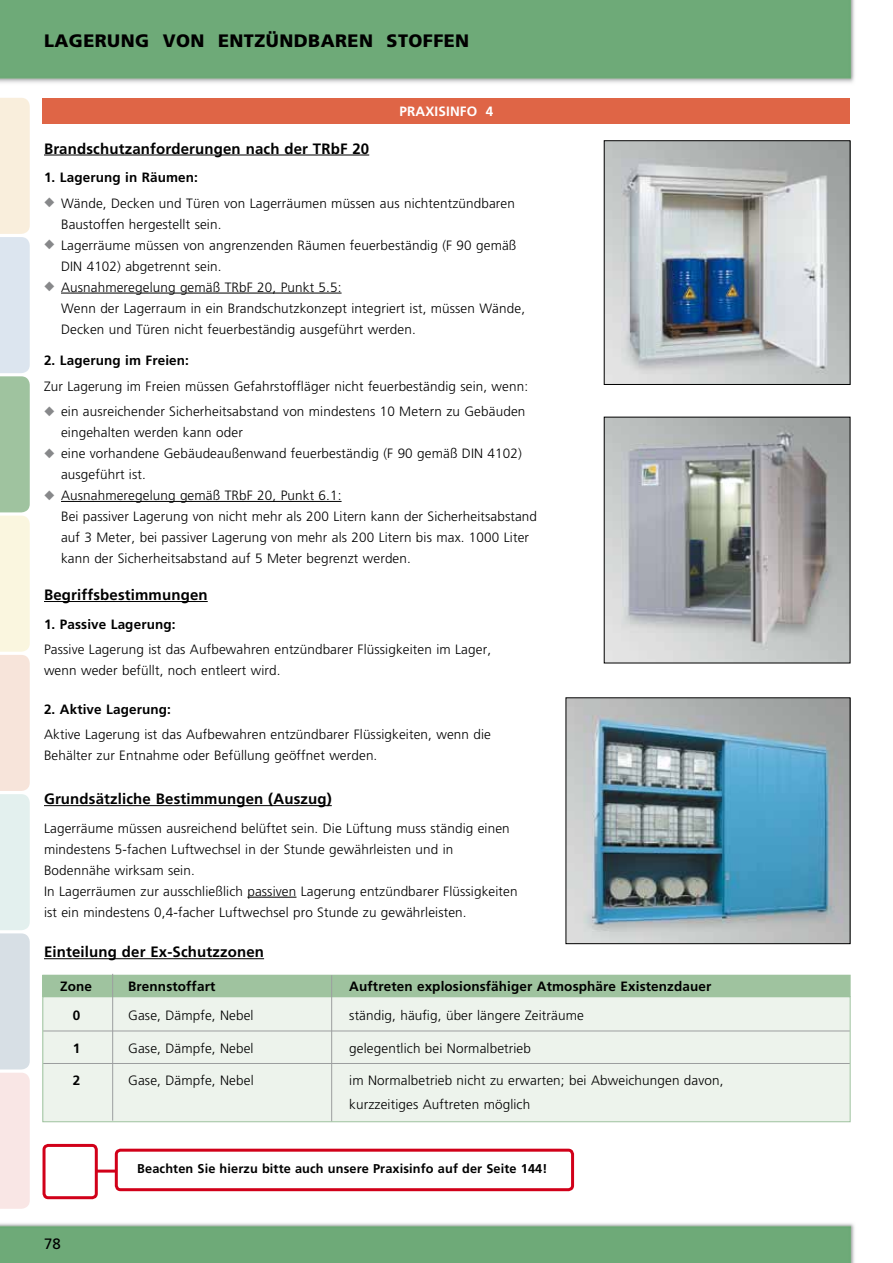
<style>
.page{position:relative;width:893px;height:1263px;background:#fff}
.page>*{position:absolute;margin:0;border:0;box-sizing:border-box;transform-origin:0 0}
.t1{font:900 18px "Frutiger";letter-spacing:.025em;color:#000}
.t2{font:700 15px "Frutiger";letter-spacing:.01em;color:#000}
.t3{font:15px "Frutiger";color:#000}
.t4{font:300 13.5px/21px "Frutiger";letter-spacing:.01em;color:#000}
.t5{font:700 13.5px "Frutiger";letter-spacing:.01em;color:#000}
.t6{font:700 13.5px "Frutiger";letter-spacing:.01em;color:#fff}
.t7{font:700 12.75px "Frutiger";letter-spacing:.01em;color:#000}
</style>
<div class="page">
<div style="left:0;top:0;width:855px;height:83px;background:#6eaa78"></div>
<img style="left:0;top:1223px;width:855px;height:40px">
<svg style="left:0;top:98px;width:30px;height:1111px;background:#e3e5dc"></svg>
<img style="left:606px;top:142px;width:242px;height:241px">
<div style="left:604px;top:140px;width:246px;height:245px;border:1px solid #000"></div>
<div style="left:43px;top:98px;width:807px;height:25px;background:#df6546"></div>
<hr style="left:44px;top:155px;width:325px;height:1px;background:#000">
<hr style="left:61px;top:293px;width:281px;height:1px;background:#000">
<hr style="left:44px;top:601px;width:164px;height:1px;background:#000">
<hr style="left:44px;top:805px;width:288px;height:1px;background:#000">
<hr style="left:247px;top:897px;width:49px;height:1px;background:#000">
<hr style="left:44px;top:958px;width:220px;height:1px;background:#000">
<hr style="left:61px;top:501px;width:281px;height:1px;background:#000">
<div style="left:43px;top:975px;width:807px;height:21px;background:#9fc39f"></div>
<div style="left:43px;top:997px;width:807px;height:125px;background:#edf3ec"></div>
<hr style="left:43px;top:1031px;width:807px;height:1px;background:#9c9e9f">
<hr style="left:43px;top:1063px;width:807px;height:1px;background:#9c9e9f">
<div style="left:43px;top:996px;width:807px;height:126px;border:1px solid #9fc39f"></div>
<hr style="left:112px;top:974px;width:1px;height:147px;background:#9c9e9f">
<hr style="left:331px;top:975px;width:1px;height:146px;background:#9c9e9f">
<img style="left:606px;top:419px;width:242px;height:242px">
<img style="left:568px;top:699px;width:280px;height:243px">
<hr style="left:92px;top:1169px;width:28px;height:3px;background:#d10019">
<div style="left:44px;top:1145px;width:52px;height:53px;background:#fff;border-radius:4px"></div>
<div style="left:43px;top:1144px;width:55px;height:55px;border:3px solid #d10019;border-radius:4px"></div>
<div style="left:115px;top:1149px;width:459px;height:42px;border:3px solid #d10019;border-radius:4px"></div>
<h1 class="t1" style="left:44px;top:30px;width:427px">LAGERUNG VON ENTZÜNDBAREN STOFFEN</h1>
<p class="t6" style="left:400px;top:103px;width:95px">PRAXISINFO 4</p>
<p class="t2" style="left:44px;top:139px;width:327px">Brandschutzanforderungen nach der TRbF 20</p>
<p class="t5" style="left:44px;top:169px;width:156px">1. Lagerung in Räumen:</p>
<p class="t4" style="left:61px;top:192px;width:466px">Wände, Decken und Türen von Lagerräumen müssen aus nichtentzündbaren Baustoffen hergestellt sein.<br>Lagerräume müssen von angrenzenden Räumen feuerbeständig (F 90 gemäß DIN 4102) abgetrennt sein.<br>Ausnahmeregelung gemäß TRbF 20, Punkt 5.5:<br>Wenn der Lagerraum in ein Brandschutzkonzept integriert ist, müssen Wände, Decken und Türen nicht feuerbeständig ausgeführt werden.</p>
<p class="t5" style="left:44px;top:352px;width:147px">2. Lagerung im Freien:</p>
<p class="t4" style="left:44px;top:373px;width:486px;line-height:25.5px;text-align:right">Zur Lagerung im Freien müssen Gefahrstoffläger nicht feuerbeständig sein, wenn: ein ausreichender Sicherheitsabstand von mindestens 10 Metern zu Gebäuden</p>
<p class="t4" style="left:61px;top:422px;width:478px">eingehalten werden kann oder<br>eine vorhandene Gebäudeaußenwand feuerbeständig (F 90 gemäß DIN 4102) ausgeführt ist.<br>Ausnahmeregelung gemäß TRbF 20, Punkt 6.1:<br>Bei passiver Lagerung von nicht mehr als 200 Litern kann der Sicherheitsabstand auf 3 Meter, bei passiver Lagerung von mehr als 200 Litern bis max. 1000 Liter kann der Sicherheitsabstand auf 5 Meter begrenzt werden.</p>
<p class="t2" style="left:44px;top:586px;width:165px">Begriffsbestimmungen</p>
<p class="t5" style="left:44px;top:616px;width:133px">1. Passive Lagerung:</p>
<p class="t4" style="left:44px;top:639px;width:449px">Passive Lagerung ist das Aufbewahren entzündbarer Flüssigkeiten im Lager, wenn weder befüllt, noch entleert wird.</p>
<p class="t5" style="left:44px;top:701px;width:128px">2. Aktive Lagerung:</p>
<p class="t4" style="left:44px;top:724px;width:448px">Aktive Lagerung ist das Aufbewahren entzündbarer Flüssigkeiten, wenn die<br>Behälter zur Entnahme oder Befüllung geöffnet werden.</p>
<p class="t2" style="left:44px;top:790px;width:289px">Grundsätzliche Bestimmungen (Auszug)</p>
<p class="t4" style="left:44px;top:818px;width:475px">Lagerräume müssen ausreichend belüftet sein. Die Lüftung muss ständig einen mindestens 5-fachen Luftwechsel in der Stunde gewährleisten und in Bodennähe wirksam sein.<br>In Lagerräumen zur ausschließlich passiven Lagerung entzündbarer Flüssigkeiten ist ein mindestens 0,4-facher Luftwechsel pro Stunde zu gewährleisten.</p>
<p class="t2" style="left:44px;top:943px;width:222px">Einteilung der Ex-Schutzzonen</p>
<p class="t5" style="left:60px;top:978px;width:33px">Zone</p>
<p class="t5" style="left:128px;top:978px;width:89px">Brennstoffart</p>
<p class="t5" style="left:349px;top:978px;width:364px">Auftreten explosionsfähiger Atmosphäre Existenzdauer</p>
<p class="t5" style="left:73px;top:1007px;width:9px">0</p>
<p class="t4" style="left:128px;top:1005px;width:127px">Gase, Dämpfe, Nebel</p>
<p class="t4" style="left:349px;top:1005px;width:236px">ständig, häufig, über längere Zeiträume</p>
<p class="t5" style="left:73px;top:1040px;width:9px">1</p>
<p class="t4" style="left:128px;top:1037px;width:127px">Gase, Dämpfe, Nebel</p>
<p class="t4" style="left:349px;top:1037px;width:183px">gelegentlich bei Normalbetrieb</p>
<p class="t5" style="left:73px;top:1072px;width:9px">2</p>
<p class="t4" style="left:128px;top:1070px;width:127px">Gase, Dämpfe, Nebel</p>
<p class="t4" style="left:349px;top:1068px;width:376px;line-height:24px">im Normalbetrieb nicht zu erwarten; bei Abweichungen davon, kurzzeitiges Auftreten möglich</p>
<p class="t3" style="left:44px;top:1235px;width:18px">78</p>
<p class="t7" style="left:137px;top:1161px;width:412px">Beachten Sie hierzu bitte auch unsere Praxisinfo auf der Seite 144!</p>
</div>
